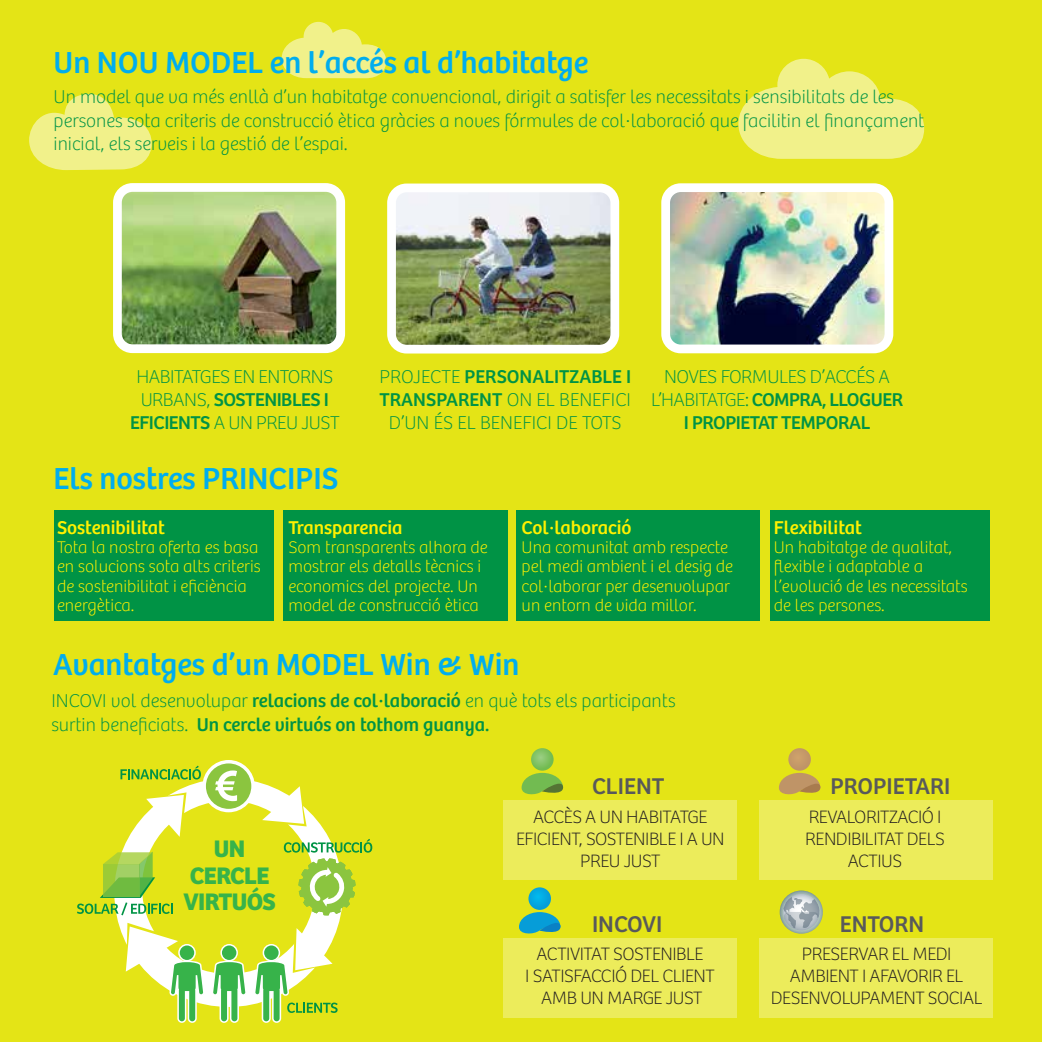
<style>
.page{position:relative;width:1042px;height:1042px;background:#e4e416}
.page>*{position:absolute;margin:0;border:0;box-sizing:border-box;transform-origin:0 0}
.t1{font:31.5px "Bree";color:#00adee}
.t2{font:700 24.85px/26.6px "Bree";letter-spacing:-.025em;color:#37b34a;text-align:center}
.t3{font:23.62px "Bree";color:#58595b}
.t4{font:100 19.25px/23.1px "Bree";color:#009345}
.t5{font:100 19.25px/22.8px "Bree";letter-spacing:-.025em;color:#009345;text-align:center}
.t6{font:19.25px "Bree";color:#fff100}
.t7{font:100 18.55px/21.9px "Bree";letter-spacing:-.025em;color:#231f20;text-align:center}
.t8{font:100 17.5px/19.2px "Bree";color:#fff100}
.s1{font-weight:400}
</style>
<div class="page">
<svg style="left:738px;top:59px;width:186px;height:100px"></svg>
<svg style="left:282px;top:22px;width:104px;height:56px"></svg>
<svg style="left:29px;top:94px;width:123px;height:76px"></svg>
<div style="left:54px;top:510px;width:220px;height:111px;background:#009345"></div>
<div style="left:770px;top:510px;width:220px;height:111px;background:#009345"></div>
<div style="left:283px;top:510px;width:224px;height:111px;background:#009345"></div>
<div style="left:516px;top:510px;width:244px;height:111px;background:#009345"></div>
<img style="left:123px;top:193px;width:212px;height:150px">
<div style="left:113px;top:183px;width:232px;height:170px;border:9px solid #fff;border-radius:15px"></div>
<img style="left:671px;top:193px;width:212px;height:150px">
<div style="left:661px;top:183px;width:232px;height:170px;border:9px solid #fff;border-radius:15px"></div>
<img style="left:397px;top:193px;width:212px;height:150px">
<div style="left:387px;top:183px;width:232px;height:170px;border:9px solid #fff;border-radius:15px"></div>
<svg style="left:116px;top:781px;width:225px;height:225px"></svg>
<svg style="left:262px;top:786px;width:45px;height:40px"></svg>
<svg style="left:120px;top:760px;width:135px;height:77px"></svg>
<hr style="left:298px;top:915px;width:57px;height:1px;background:#8bc53f">
<svg style="left:298px;top:858px;width:57px;height:57px"></svg>
<svg style="left:126px;top:923px;width:79px;height:100px"></svg>
<svg style="left:212px;top:944px;width:35px;height:79px"></svg>
<svg style="left:254px;top:928px;width:84px;height:95px"></svg>
<svg style="left:77px;top:851px;width:96px;height:64px"></svg>
<svg style="left:284px;top:839px;width:88px;height:13px"></svg>
<div style="left:503px;top:938px;width:233px;height:80px;background:#ecec5b"></div>
<div style="left:759px;top:938px;width:233px;height:80px;background:#ecec5b"></div>
<div style="left:503px;top:799px;width:233px;height:80px;background:#ecec5b"></div>
<div style="left:759px;top:799px;width:233px;height:80px;background:#ecec5b"></div>
<svg style="left:531px;top:748px;width:22px;height:22px"></svg>
<svg style="left:521px;top:773px;width:43px;height:22px"></svg>
<svg style="left:779px;top:773px;width:42px;height:22px"></svg>
<div style="left:788px;top:748px;width:23px;height:22px;background:#c59968;border-radius:11px"></div>
<svg style="left:519px;top:912px;width:42px;height:22px"></svg>
<svg style="left:528px;top:887px;width:23px;height:23px"></svg>
<svg style="left:780px;top:890px;width:43px;height:43px"></svg>
<h1 class="t1" style="left:54px;top:44px;width:536px">Un NOU MODEL en l’accés al d’habitatge</h1>
<p class="t4" style="left:54px;top:86px;width:872px">Un model que va més enllà d’un habitatge convencional, dirigit a satisfer les necessitats i sensibilitats de les persones sota criteris de construcció ètica gràcies a noves fórmules de col·laboració que facilitin el finançament inicial, els serveis i la gestió de l’espai.</p>
<p class="t5" style="left:130px;top:366px;width:211px">HABITATGES EN ENTORNS<br>URBANS, <span class="s1">SOSTENIBLES I<br>EFICIENTS</span> A UN PREU JUST</p>
<p class="t4" style="left:379px;top:366px;width:253px;text-align:center">PROJECTE <span class="s1">PERSONALITZABLE I<br>TRANSPARENT</span> ON EL BENEFICI<br>D’UN ÉS EL BENEFICI DE TOTS</p>
<p class="t5" style="left:651px;top:366px;width:254px">NOVES FORMULES D’ACCÉS A<br>L’HABITATGE: <span class="s1">COMPRA, LLOGUER<br>I PROPIETAT TEMPORAL</span></p>
<h1 class="t1" style="left:54px;top:460px;width:286px">Els nostres PRINCIPIS</h1>
<p class="t6" style="left:57px;top:516px;width:109px">Sostenibilitat</p>
<p class="t8" style="left:57px;top:538px;width:205px">Tota la nostra oferta es basa en solucions sota alts criteris de sostenibilitat i eficiència energètica.</p>
<p class="t6" style="left:288px;top:516px;width:116px">Transparencia</p>
<p class="t8" style="left:288px;top:538px;width:201px">Som transparents alhora de mostrar els detalls tècnics i economics del projecte. Un model de construcció ètica</p>
<p class="t6" style="left:522px;top:516px;width:111px">Col·laboració</p>
<p class="t8" style="left:522px;top:538px;width:213px">Una comunitat amb respecte pel medi ambient i el desig de col·laborar per desenvolupar un entorn de vida millor.</p>
<h1 class="t1" style="left:53px;top:645px;width:468px">Avantatges d’un MODEL Win &amp; Win</h1>
<p class="t4" style="left:51px;top:690px;width:626px">INCOVI vol desenvolupar <span class="s1">relacions de col·laboració</span> en què tots els participants surtin beneficiats. <span class="s1">Un cercle virtuós on tothom guanya.</span></p>
<p class="t2" style="left:183px;top:836px;width:94px">UN<br>CERCLE<br>VIRTUÓS</p>
<p class="t3" style="left:592px;top:773px;width:74px">CLIENT</p>
<p class="t7" style="left:516px;top:806px;width:210px">ACCÈS A UN HABITATGE<br>EFICIENT, SOSTENIBLE I A UN<br>PREU JUST</p>
<p class="t6" style="left:774px;top:516px;width:89px">Flexibilitat</p>
<p class="t8" style="left:774px;top:538px;width:195px">Un habitatge de qualitat, flexible i adaptable a l’evolució de les necessitats de les persones.</p>
<p class="t3" style="left:830px;top:773px;width:121px">PROPIETARI</p>
<p class="t7" style="left:805px;top:806px;width:141px">REVALORITZACIÓ I<br>RENDIBILITAT DELS<br>ACTIUS</p>
<p class="t3" style="left:592px;top:910px;width:72px">INCOVI</p>
<p class="t3" style="left:840px;top:910px;width:86px">ENTORN</p>
<p class="t7" style="left:525px;top:943px;width:191px">ACTIVITAT SOSTENIBLE<br>I SATISFACCIÓ DEL CLIENT<br>AMB UN MARGE JUST</p>
<p class="t7" style="left:771px;top:943px;width:213px">PRESERVAR EL MEDI<br>AMBIENT I AFAVORIR EL<br>DESENVOLUPAMENT SOCIAL</p>
</div>
